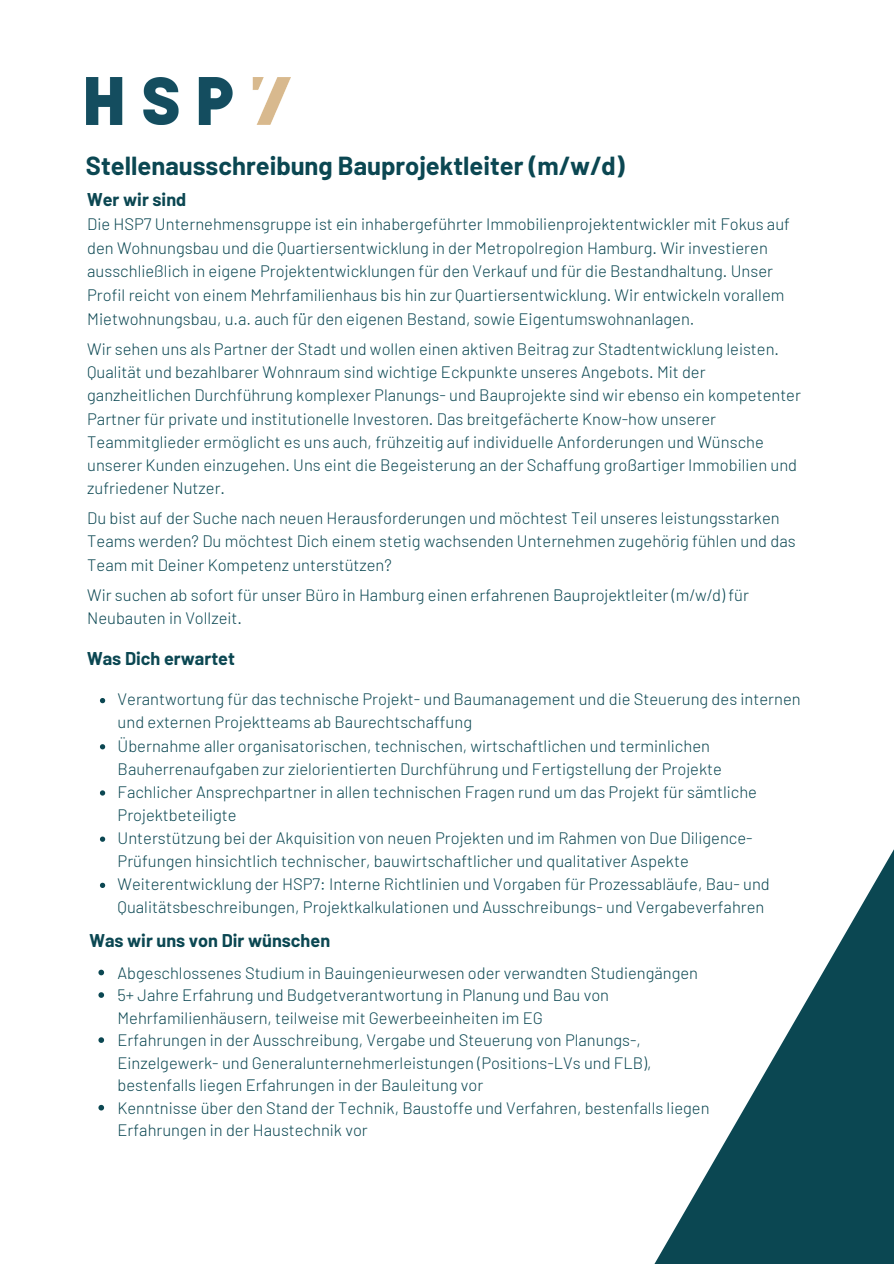
<style>
.page{position:relative;width:894px;height:1264px;background:#fff}
.page>*{position:absolute;margin:0;border:0;box-sizing:border-box;transform-origin:0 0}
.t1{font:700 25.5px "Barlow";color:#0b4752}
.t2{font:700 18px "Barlow";color:#0b4752}
.t3{font:300 16.5px/23.1px "Barlow";color:#0b4752}
</style>
<div class="page">
<img style="left:86px;top:78px;width:204px;height:46px">
<svg style="left:655px;top:851px;width:238px;height:412px"></svg>
<svg style="left:100px;top:698px;width:5px;height:5px"></svg>
<svg style="left:100px;top:744px;width:5px;height:5px"></svg>
<svg style="left:100px;top:790px;width:5px;height:5px"></svg>
<svg style="left:100px;top:836px;width:5px;height:5px"></svg>
<svg style="left:100px;top:882px;width:5px;height:6px"></svg>
<svg style="left:98px;top:969px;width:6px;height:6px"></svg>
<svg style="left:98px;top:992px;width:6px;height:5px"></svg>
<svg style="left:98px;top:1037px;width:6px;height:5px"></svg>
<svg style="left:98px;top:1104px;width:6px;height:6px"></svg>
<p class="t1" style="left:86px;top:149px;width:540px">Stellenausschreibung Bauprojektleiter (m/w/d)</p>
<p class="t2" style="left:87px;top:188px;width:101px">Wer wir sind</p>
<p class="t3" style="left:87px;top:212px;width:704px;line-height:23.5px">Die HSP7 Unternehmensgruppe ist ein inhabergeführter Immobilienprojektentwickler mit Fokus auf den Wohnungsbau und die Quartiersentwicklung in der Metropolregion Hamburg. Wir investieren ausschließlich in eigene Projektentwicklungen für den Verkauf und für die Bestandhaltung. Unser Profil reicht von einem Mehrfamilienhaus bis hin zur Quartiersentwicklung. Wir entwickeln vorallem Mietwohnungsbau, u.a. auch für den eigenen Bestand, sowie Eigentumswohnanlagen.</p>
<p class="t3" style="left:87px;top:337px;width:715px">Wir sehen uns als Partner der Stadt und wollen einen aktiven Beitrag zur Stadtentwicklung leisten.<br>Qualität und bezahlbarer Wohnraum sind wichtige Eckpunkte unseres Angebots. Mit der ganzheitlichen Durchführung komplexer Planungs- und Bauprojekte sind wir ebenso ein kompetenter Partner für private und institutionelle Investoren. Das breitgefächerte Know-how unserer Teammitglieder ermöglicht es uns auch, frühzeitig auf individuelle Anforderungen und Wünsche unserer Kunden einzugehen. Uns eint die Begeisterung an der Schaffung großartiger Immobilien und zufriedener Nutzer.</p>
<p class="t3" style="left:87px;top:506px;width:709px">Du bist auf der Suche nach neuen Herausforderungen und möchtest Teil unseres leistungsstarken<br>Teams werden? Du möchtest Dich einem stetig wachsenden Unternehmen zugehörig fühlen und das<br>Team mit Deiner Kompetenz unterstützen?</p>
<p class="t3" style="left:87px;top:583px;width:663px">Wir suchen ab sofort für unser Büro in Hamburg einen erfahrenen Bauprojektleiter (m/w/d) für<br>Neubauten in Vollzeit.</p>
<p class="t2" style="left:87px;top:647px;width:149px">Was Dich erwartet</p>
<p class="t3" style="left:118px;top:687px;width:684px">Verantwortung für das technische Projekt- und Baumanagement und die Steuerung des internen und externen Projektteams ab Baurechtschaffung</p>
<p class="t3" style="left:118px;top:733px;width:605px">Übernahme aller organisatorischen, technischen, wirtschaftlichen und terminlichen<br>Bauherrenaufgaben zur zielorientierten Durchführung und Fertigstellung der Projekte</p>
<p class="t3" style="left:118px;top:779px;width:640px">Fachlicher Ansprechpartner in allen technischen Fragen rund um das Projekt für sämtliche<br>Projektbeteiligte</p>
<p class="t3" style="left:118px;top:825px;width:636px">Unterstützung bei der Akquisition von neuen Projekten und im Rahmen von Due Diligence-<br>Prüfungen hinsichtlich technischer, bauwirtschaftlicher und qualitativer Aspekte</p>
<p class="t3" style="left:118px;top:872px;width:653px">Weiterentwicklung der HSP7: Interne Richtlinien und Vorgaben für Prozessabläufe, Bau- und<br>Qualitätsbeschreibungen, Projektkalkulationen und Ausschreibungs- und Vergabeverfahren</p>
<p class="t2" style="left:89px;top:929px;width:242px">Was wir uns von Dir wünschen</p>
<p class="t3" style="left:117px;top:960px;width:582px">Abgeschlossenes Studium in Bauingenieurwesen oder verwandten Studiengängen</p>
<p class="t3" style="left:117px;top:983px;width:493px;line-height:22.5px">5+ Jahre Erfahrung und Budgetverantwortung in Planung und Bau von<br>Mehrfamilienhäusern, teilweise mit Gewerbeeinheiten im EG</p>
<p class="t3" style="left:117px;top:1028px;width:535px;line-height:22.5px">Erfahrungen in der Ausschreibung, Vergabe und Steuerung von Planungs-,<br>Einzelgewerk- und Generalunternehmerleistungen (Positions-LVs und FLB), bestenfalls liegen Erfahrungen in der Bauleitung vor</p>
<p class="t3" style="left:117px;top:1095px;width:593px">Kenntnisse über den Stand der Technik, Baustoffe und Verfahren, bestenfalls liegen</p>
<p class="t3" style="left:117px;top:1118px;width:252px">Erfahrungen in der Haustechnik vor</p>
</div>
